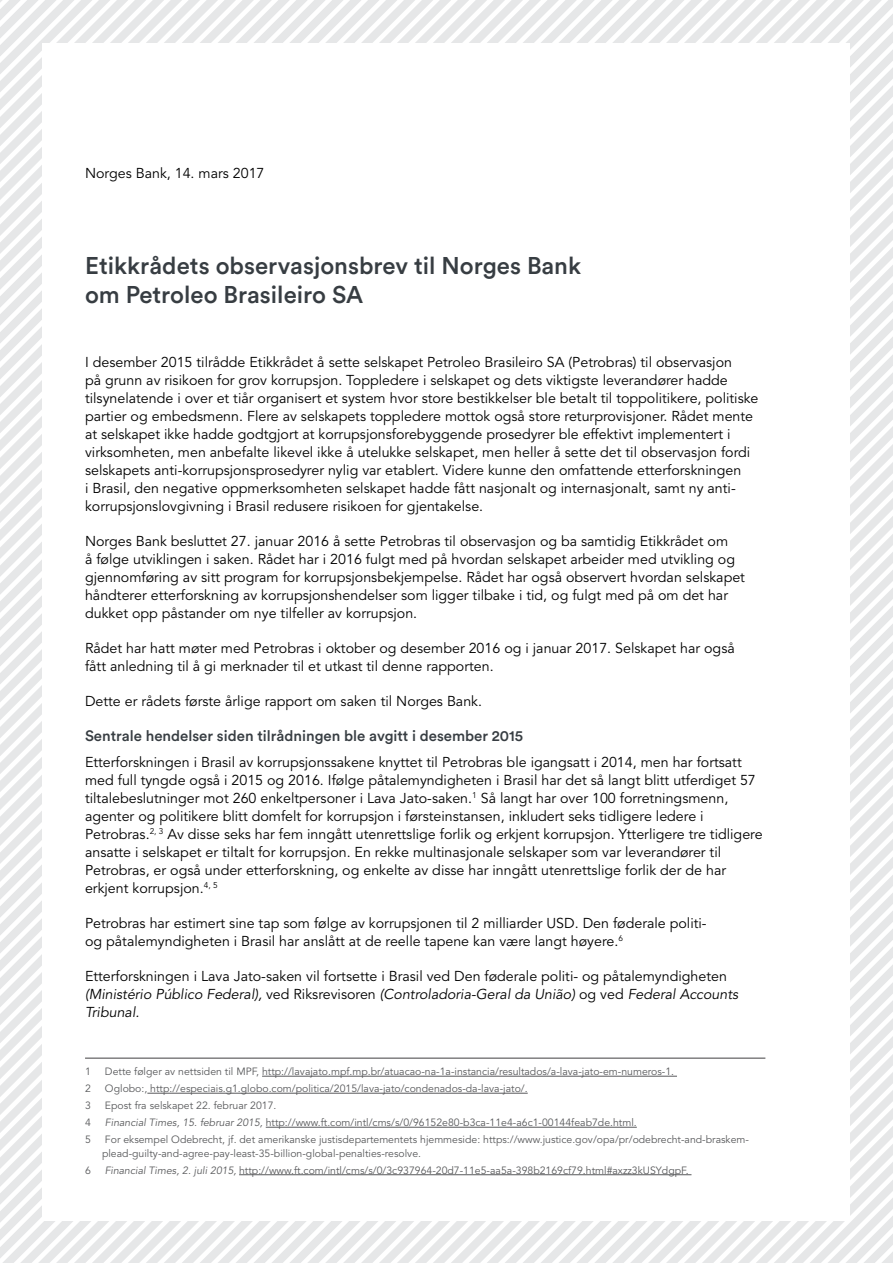
<style>
.page{position:relative;width:893px;height:1263px;background:#fff}
.page>*{position:absolute;margin:0;border:0;box-sizing:border-box;transform-origin:0 0}
.Tittel_3_farge{font:500 24px/28.5px "Circular Std";color:#373d42}
.Mellom_sort{font:500 15px "Circular Std";color:#373d42}
.brødtekst{font:14.25px/18px "Avenir";color:#000}
.Brød_space_after_c{font:14.25px "Avenir";color:#000}
.Fotnote{font:10.5px/13.5px "Avenir";color:#58595b}
.s1{font-style:italic}
</style>
<div class="page">
<svg style="left:0;top:457px;width:893px;height:323px"></svg>
<svg style="left:0;top:63px;width:893px;height:17px"></svg>
<svg style="left:0;top:45px;width:893px;height:18px"></svg>
<svg style="left:0;top:0;width:893px;height:45px"></svg>
<div style="left:43px;top:43px;width:807px;height:1177px;background:#fff"></div>
<hr style="left:85px;top:1058px;width:680px;height:1px;background:#414042">
<hr style="left:262px;top:1076px;width:415px;height:1px;background:#58595b">
<hr style="left:147px;top:1093px;width:381px;height:1px;background:#58595b">
<hr style="left:266px;top:1127px;width:371px;height:1px;background:#58595b">
<hr style="left:239px;top:1174px;width:452px;height:1px;background:#58595b">
<p class="Brød_space_after_c" style="left:85px;top:165px;width:181px">Norges Bank, 14. mars 2017</p>
<h3 class="Tittel_3_farge" style="left:85px;top:251px;width:497px">Etikkrådets observasjonsbrev til Norges Bank om Petroleo Brasileiro SA</h3>
<p class="brødtekst" style="left:85px;top:353px;width:675px">I desember 2015 tilrådde Etikkrådet å sette selskapet Petroleo Brasileiro SA (Petrobras) til observasjon<br>på grunn av risikoen for grov korrupsjon. Toppledere i selskapet og dets viktigste leverandører hadde tilsynelatende i over et tiår organisert et system hvor store bestikkelser ble betalt til toppolitikere, politiske partier og embedsmenn. Flere av selskapets toppledere mottok også store returprovisjoner. Rådet mente at selskapet ikke hadde godtgjort at korrupsjonsforebyggende prosedyrer ble effektivt implementert i virksomheten, men anbefalte likevel ikke å utelukke selskapet, men heller å sette det til observasjon fordi selskapets anti-korrupsjonsprosedyrer nylig var etablert. Videre kunne den omfattende etterforskningen<br>i Brasil, den negative oppmerksomheten selskapet hadde fått nasjonalt og internasjonalt, samt ny anti&shy;korrupsjonslovgivning i Brasil redusere risikoen for gjentakelse.</p>
<p class="brødtekst" style="left:85px;top:532px;width:661px">Norges Bank besluttet 27. januar 2016 å sette Petrobras til observasjon og ba samtidig Etikkrådet om<br>å følge utviklingen i saken. Rådet har i 2016 fulgt med på hvordan selskapet arbeider med utvikling og gjennomføring av sitt program for korrupsjonsbekjempelse. Rådet har også observert hvordan selskapet håndterer etterforskning av korrupsjonshendelser som ligger tilbake i tid, og fulgt med på om det har dukket opp påstander om nye tilfeller av korrupsjon.</p>
<p class="brødtekst" style="left:85px;top:639px;width:651px">Rådet har hatt møter med Petrobras i oktober og desember 2016 og i januar 2017. Selskapet har også fått anledning til å gi merknader til et utkast til denne rapporten.</p>
<p class="brødtekst" style="left:85px;top:692px;width:399px">Dette er rådets første årlige rapport om saken til Norges Bank.</p>
<h3 class="Mellom_sort" style="left:85px;top:726px;width:440px">Sentrale hendelser siden tilrådningen ble avgitt i desember 2015</h3>
<p class="brødtekst" style="left:85px;top:754px;width:679px">Etterforskningen i Brasil av korrupsjonssakene knyttet til Petrobras ble igangsatt i 2014, men har fortsatt med full tyngde også i 2015 og 2016. Ifølge påtalemyndigheten i Brasil har det så langt blitt utferdiget 57 tiltalebeslutninger mot 260 enkeltpersoner i Lava Jato-saken.<sup>1</sup> Så langt har over 100 forretningsmenn, agenter og politikere blitt domfelt for korrupsjon i førsteinstansen, inkludert seks tidligere ledere i Petrobras.<sup>2,</sup> <sup>3</sup> Av disse seks har fem inngått utenrettslige forlik og erkjent korrupsjon. Ytterligere tre tidligere ansatte i selskapet er tiltalt for korrupsjon. En rekke multinasjonale selskaper som var leverandører til Petrobras, er også under etterforskning, og enkelte av disse har inngått utenrettslige forlik der de har erkjent korrupsjon.<sup>4,</sup> <sup>5</sup></p>
<p class="brødtekst" style="left:85px;top:915px;width:623px">Petrobras har estimert sine tap som følge av korrupsjonen til 2 milliarder USD. Den føderale politi&shy;og påtalemyndigheten i Brasil har anslått at de reelle tapene kan være langt høyere.<sup>6</sup></p>
<p class="brødtekst" style="left:85px;top:968px;width:655px">Etterforskningen i Lava Jato-saken vil fortsette i Brasil ved Den føderale politi- og påtalemyndigheten <span class="s1">(Ministério Público Federal),</span> ved Riksrevisoren <span class="s1">(Controladoria-Geral da União)</span> og ved <span class="s1">Federal Accounts<br>Tribunal.</span></p>
<p class="Fotnote" style="left:85px;top:1065px;width:7px">1</p>
<p class="Fotnote" style="left:105px;top:1065px;width:571px">Dette følger av nettsiden til MPF, http://lavajato.mpf.mp.br/atuacao-na-1a-instancia/resultados/a-lava-jato-em-numeros-1.</p>
<p class="Fotnote" style="left:85px;top:1082px;width:7px">2</p>
<p class="Fotnote" style="left:105px;top:1082px;width:424px">Oglobo:, http://especiais.g1.globo.com/politica/2015/lava-jato/condenados-da-lava-jato/.</p>
<p class="Fotnote" style="left:85px;top:1099px;width:7px">3</p>
<p class="Fotnote" style="left:105px;top:1099px;width:173px">Epost fra selskapet 22. februar 2017.</p>
<p class="Fotnote" style="left:85px;top:1116px;width:7px">4</p>
<p class="Fotnote" style="left:105px;top:1116px;width:533px"><span class="s1">Financial Times, 15. februar 2015,</span> http://www.ft.com/intl/cms/s/0/96152e80-b3ca-11e4-a6c1-00144feab7de.html.</p>
<p class="Fotnote" style="left:85px;top:1133px;width:7px">5</p>
<p class="Fotnote" style="left:102px;top:1133px;width:648px">For eksempel Odebrecht, jf. det amerikanske justisdepartementets hjemmeside: https://www.justice.gov/opa/pr/odebrecht-and-braskem&shy;plead-guilty-and-agree-pay-least-35-billion-global-penalties-resolve.</p>
<p class="Fotnote" style="left:85px;top:1163px;width:7px">6</p>
<p class="Fotnote" style="left:105px;top:1163px;width:585px"><span class="s1">Financial Times, 2. juli 2015,</span> http://www.ft.com/intl/cms/s/0/3c937964-20d7-11e5-aa5a-398b2169cf79.html#axzz3kUSYdgpF.</p>
</div>
